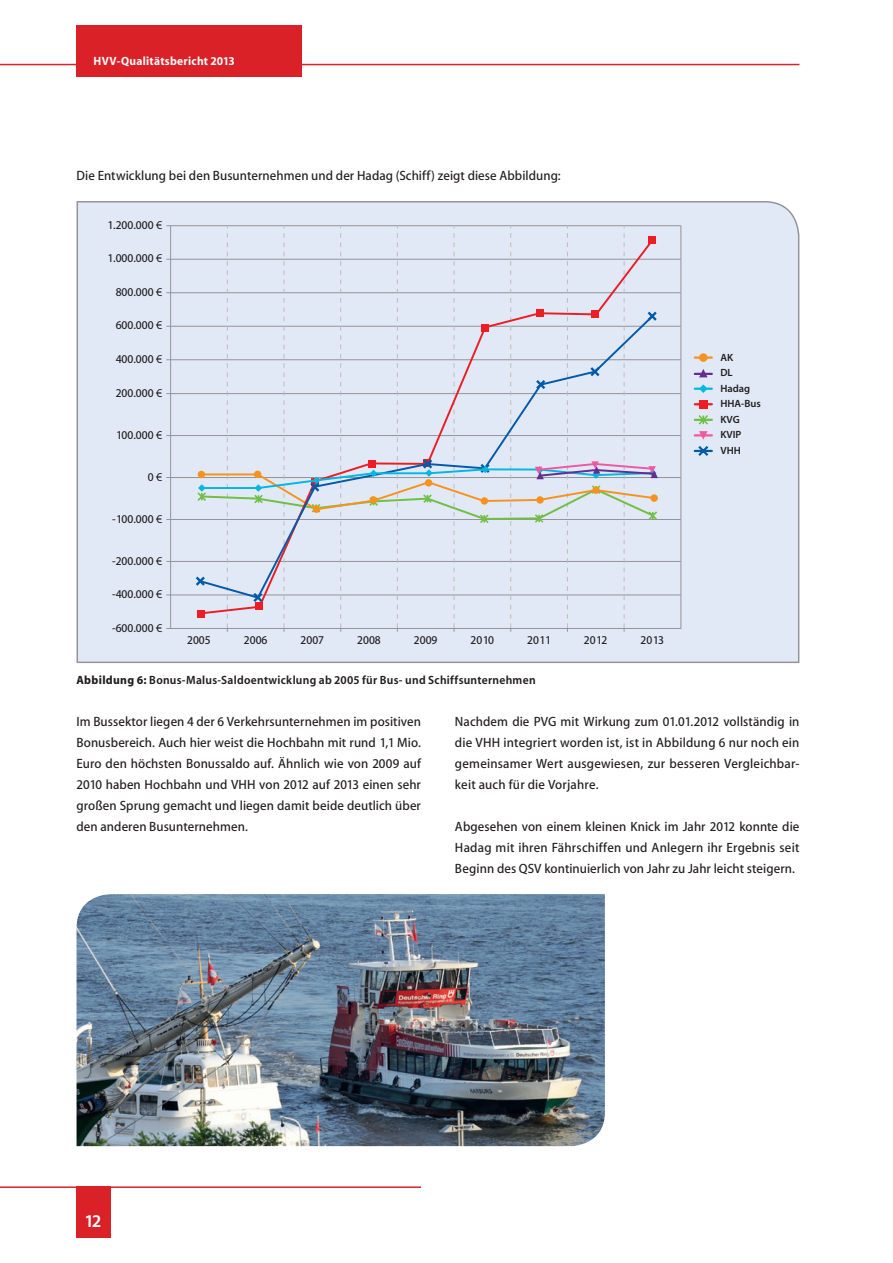
<style>
.page{position:relative;width:893px;height:1263px;background:#fff}
.page>*{position:absolute;margin:0;border:0;box-sizing:border-box;transform-origin:0 0}
.t1{font:18px "Myriad MM";color:#fff}
.t2{font:13.5px/21px "Myriad MM Light Ziff";letter-spacing:.005em;color:#231f20;text-align:justify}
.t3{font:12px "Myriad MM Light Ziff";color:#231f20}
.t4{font:12px "Myriad MM";letter-spacing:.025em;color:#231f20}
.t5{font:500 12px "Myriad MM";letter-spacing:.025em;color:#fff}
.t6{font:600 10.5px/15.6px "Myriad Pro";color:#231f20}
.s1{font-family:"Myriad Pro"}
.s2{font-weight:700}
</style>
<div class="page">
<hr style="left:0;top:64px;width:799px;height:1px;background:#da2128">
<div style="left:77px;top:26px;width:225px;height:51px;background:#da2128"></div>
<hr style="left:0;top:1186px;width:421px;height:2px;background:#da2128">
<div style="left:77px;top:1186px;width:34px;height:51px;background:#da2128"></div>
<svg style="left:76px;top:201px;width:724px;height:462px;background:#dce3ef"></svg>
<img style="left:77px;top:894px;width:528px;height:252px">
<p class="t5" style="left:94px;top:55px;width:143px">HVV-Qualitätsbericht 2013</p>
<p class="t2" style="left:77px;top:166px;width:486px">Die Entwicklung bei den Busunternehmen und der Hadag (Schiff) zeigt diese Abbildung:</p>
<p class="t3" style="left:107px;top:218px;width:56px">1.200.000 <span class="s1">€</span></p>
<p class="t3" style="left:107px;top:252px;width:56px">1.000.000 <span class="s1">€</span></p>
<p class="t3" style="left:116px;top:285px;width:48px">800.000 <span class="s1">€</span></p>
<p class="t3" style="left:116px;top:319px;width:48px">600.000 <span class="s1">€</span></p>
<p class="t3" style="left:116px;top:352px;width:48px">400.000 <span class="s1">€</span></p>
<p class="t3" style="left:116px;top:386px;width:48px">200.000 <span class="s1">€</span></p>
<p class="t3" style="left:116px;top:428px;width:48px">100.000 <span class="s1">€</span></p>
<p class="t3" style="left:148px;top:470px;width:16px">0 <span class="s1">€</span></p>
<p class="t3" style="left:112px;top:512px;width:52px">-100.000 <span class="s1">€</span></p>
<p class="t3" style="left:112px;top:554px;width:52px">-200.000 <span class="s1">€</span></p>
<p class="t3" style="left:112px;top:588px;width:52px">-400.000 <span class="s1">€</span></p>
<p class="t3" style="left:112px;top:621px;width:52px">-600.000 <span class="s1">€</span></p>
<p class="t3" style="left:187px;top:634px;width:25px">2005</p>
<p class="t3" style="left:244px;top:634px;width:25px">2006</p>
<p class="t3" style="left:301px;top:634px;width:25px">2007</p>
<p class="t3" style="left:357px;top:634px;width:25px">2008</p>
<p class="t3" style="left:414px;top:634px;width:25px">2009</p>
<p class="t3" style="left:471px;top:634px;width:25px">2010</p>
<p class="t3" style="left:527px;top:634px;width:25px">2011</p>
<p class="t3" style="left:584px;top:634px;width:25px">2012</p>
<p class="t3" style="left:641px;top:634px;width:25px">2013</p>
<p class="t6" style="left:720px;top:349px;width:42px">AK<br>DL<br>Hadag<br>HHA-Bus<br>KVG<br>KVIP<br>VHH</p>
<p class="t4" style="left:77px;top:674px;width:461px"><span class="s2">Abbildung 6:</span> Bonus-Malus-Saldoentwicklung ab 2005 für Bus- und Schiffsunternehmen</p>
<p class="t2" style="left:77px;top:712px;width:346px">Im Bussektor liegen 4 der 6 Verkehrsunternehmen im positiven Bonusbereich. Auch hier weist die Hochbahn mit rund 1,1 Mio.<br>Euro den höchsten Bonussaldo auf. Ähnlich wie von 2009 auf 2010 haben Hochbahn und VHH von 2012 auf 2013 einen sehr großen Sprung gemacht und liegen damit beide deutlich über den anderen Busunternehmen.</p>
<p class="t2" style="left:455px;top:712px;width:346px">Nachdem die PVG mit Wirkung zum 01.01.2012 vollständig in die VHH integriert worden ist, ist in Abbildung 6 nur noch ein gemeinsamer Wert ausgewiesen, zur besseren Vergleichbar&shy;keit auch für die Vorjahre.</p>
<p class="t2" style="left:455px;top:817px;width:346px">Abgesehen von einem kleinen Knick im Jahr 2012 konnte die Hadag mit ihren Fährschiffen und Anlegern ihr Ergebnis seit Beginn des QSV kontinuierlich von Jahr zu Jahr leicht steigern.</p>
<h1 class="t1" style="left:86px;top:1212px;width:17px">12</h1>
</div>
